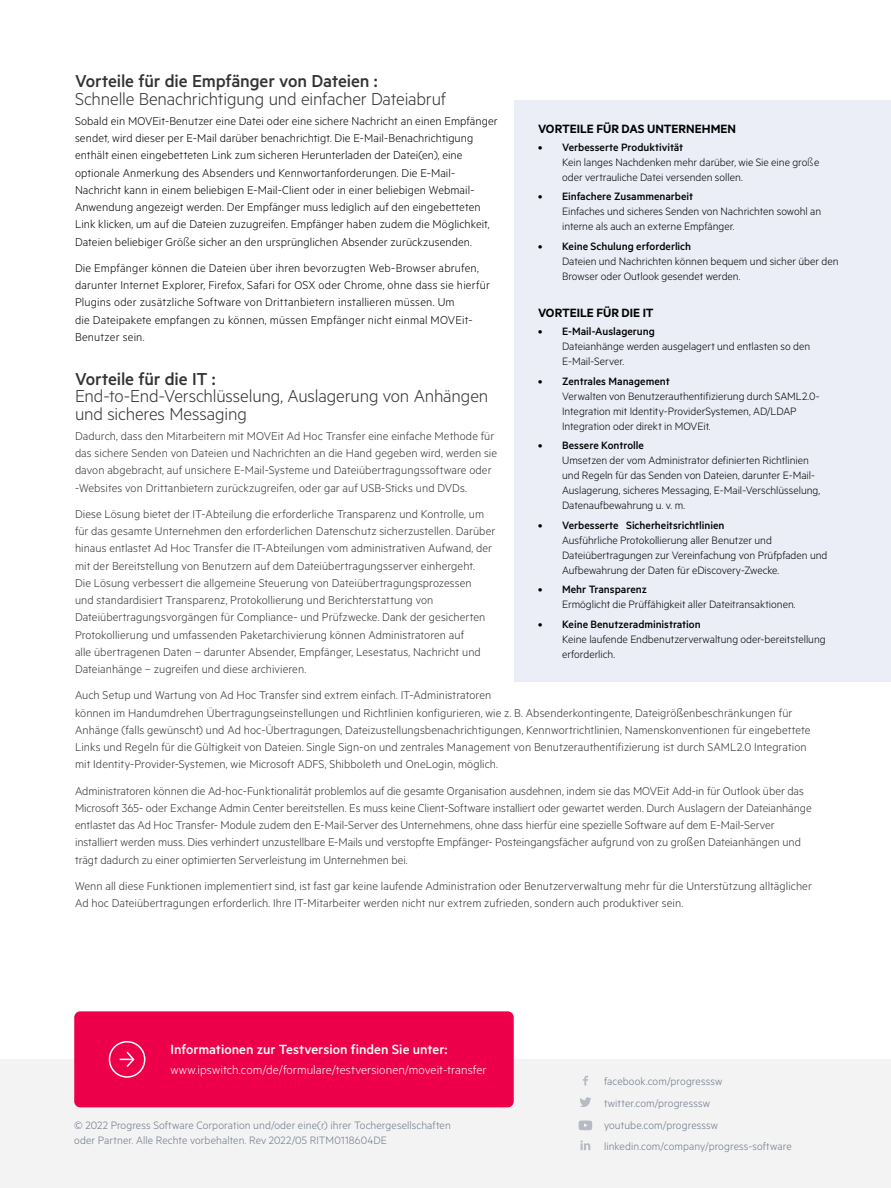
<style>
.page{position:relative;width:891px;height:1188px;background:#fff}
.page>*{position:absolute;margin:0;border:0;box-sizing:border-box;transform-origin:0 0}
.t1{font:300 19.5px/17.2px "Metric";letter-spacing:-.01em;color:#333}
.t2{font:500 19.5px "Metric";letter-spacing:-.01em;color:#333}
.t3{font:500 15px "Metric";color:#fff}
.t4{font:300 13.5px "Metric";letter-spacing:.005em;color:#fff}
.t5{font:600 13.5px "Metric";color:#000}
.t6{font:300 12.75px/17.2px "Metric";letter-spacing:.005em;color:#333}
.t7{font:300 12.75px/17.2px "Metric";letter-spacing:.01em;color:#000}
.t8{font:300 12px/15px "Metric";color:#000}
.t9{font:300 12px/21.8px "Metric";letter-spacing:.01em;color:#6c7589}
.t10{font:500 12px "Metric";color:#000}
.s1{font-family:"Candara"}
.s2{font-family:"Candara";color:#000}
.s3{font-weight:500}
</style>
<div class="page">
<div style="left:0;top:1059px;width:891px;height:129px;background:#f3f3f3"></div>
<svg style="left:583px;top:1076px;width:5px;height:9px"></svg>
<svg style="left:580px;top:1097px;width:11px;height:10px"></svg>
<svg style="left:580px;top:1140px;width:10px;height:10px"></svg>
<svg style="left:579px;top:1121px;width:13px;height:9px"></svg>
<div style="left:74px;top:1011px;width:440px;height:96px;background:#ed0049;border-radius:6px"></div>
<div style="left:109px;top:1041px;width:36px;height:37px;border:2px solid #fff;border-radius:50%"></div>
<svg style="left:120px;top:1051px;width:15px;height:16px"></svg>
<div style="left:514px;top:100px;width:377px;height:582px;background:#eceef7"></div>
<h1 class="t2" style="left:75px;top:70px;width:304px">Vorteile für die Empfänger von Dateien :</h1>
<h1 class="t1" style="left:75px;top:89px;width:372px">Schnelle Benachrichtigung und einfacher Dateiabruf</h1>
<p class="t7" style="left:75px;top:112px;width:424px">Sobald ein MOVEit-Benutzer eine Datei oder eine sichere Nachricht an einen Empfänger sendet, wird dieser per E-Mail darüber benachrichtigt. Die E-Mail-Benachrichtigung enthält einen eingebetteten Link zum sicheren Herunterladen der Datei(en), eine optionale Anmerkung des Absenders und Kennwortanforderungen. Die E-Mail-Nachricht kann in einem beliebigen E-Mail-Client oder in einer beliebigen Webmail-Anwendung angezeigt werden. Der Empfänger muss lediglich auf den eingebetteten Link klicken, um auf die Dateien zuzugreifen. Empfänger haben zudem die Möglichkeit, Dateien beliebiger Grö<span class="s1">ß</span>e sicher an den ursprünglichen Absender zurückzusenden.</p>
<p class="t7" style="left:75px;top:259px;width:416px">Die Empfänger können die Dateien über ihren bevorzugten Web-Browser abrufen, darunter Internet Explorer, Firefox, Safari for OSX oder Chrome, ohne dass sie hierfür Plugins oder zusätzliche Software von Drittanbietern installieren müssen. Um<br>die Dateipakete empfangen zu können, müssen Empfänger nicht einmal MOVEit-Benutzer sein.</p>
<h1 class="t2" style="left:75px;top:368px;width:142px">Vorteile für die IT :</h1>
<h1 class="t1" style="left:75px;top:387px;width:415px">End-to-End-Verschlüsselung, Auslagerung von Anhängen und sicheres Messaging</h1>
<p class="t6" style="left:75px;top:427px;width:424px">Dadurch, dass den Mitarbeitern mit MOVEit Ad Hoc Transfer eine einfache Methode für das sichere Senden von Dateien und Nachrichten an die Hand gegeben wird, werden sie davon abgebracht, auf unsichere E-Mail-Systeme und Dateiübertragungssoftware oder -Websites von Drittanbietern zurückzugreifen, oder gar auf USB-Sticks und DVDs.</p>
<p class="t6" style="left:75px;top:505px;width:422px">Diese Lösung bietet der IT-Abteilung die erforderliche Transparenz und Kontrolle, um für das gesamte Unternehmen den erforderlichen Datenschutz sicherzustellen. Darüber hinaus entlastet Ad Hoc Transfer die IT-Abteilungen vom administrativen Aufwand, der mit der Bereitstellung von Benutzern auf dem Dateiübertragungsserver einhergeht.<br>Die Lösung verbessert die allgemeine Steuerung von Dateiübertragungsprozessen<br>und standardisiert Transparenz, Protokollierung und Berichterstattung von Dateiübertragungsvorgängen für Compliance- und Prüfzwecke. Dank der gesicherten Protokollierung und umfassenden Paketarchivierung können Administratoren auf<br>alle übertragenen Daten – darunter Absender, Empfänger, Lesestatus, Nachricht und Dateianhänge – zugreifen und diese archivieren.</p>
<p class="t6" style="left:75px;top:686px;width:737px">Auch Setup und Wartung von Ad Hoc Transfer sind extrem einfach. IT-Administratoren<br>können im Handumdrehen Übertragungseinstellungen und Richtlinien konfigurieren, wie z. B. Absenderkontingente, Dateigrö<span class="s2">ß</span>enbeschränkungen für Anhänge (falls gewünscht) und Ad hoc-Übertragungen, Dateizustellungsbenachrichtigungen, Kennwortrichtlinien, Namenskonventionen für eingebettete Links und Regeln für die Gültigkeit von Dateien. Single Sign-on und zentrales Management von Benutzerauthentifizierung ist durch SAML2.0 Integration mit Identity-Provider-Systemen, wie Microsoft ADFS, Shibboleth und OneLogin, möglich.</p>
<p class="t6" style="left:75px;top:781px;width:738px">Administratoren können die Ad-hoc-Funktionalität problemlos auf die gesamte Organisation ausdehnen, indem sie das MOVEit Add-in für Outlook über das Microsoft 365- oder Exchange Admin Center bereitstellen. Es muss keine Client-Software installiert oder gewartet werden. Durch Auslagern der Dateianhänge entlastet das Ad Hoc Transfer- Module zudem den E-Mail-Server des Unternehmens, ohne dass hierfür eine spezielle Software auf dem E-Mail-Server installiert werden muss. Dies verhindert unzustellbare E-Mails und verstopfte Empfänger- Posteingangsfächer aufgrund von zu gro<span class="s2">ß</span>en Dateianhängen und trägt dadurch zu einer optimierten Serverleistung im Unternehmen bei.</p>
<p class="t6" style="left:75px;top:877px;width:738px">Wenn all diese Funktionen implementiert sind, ist fast gar keine laufende Administration oder Benutzerverwaltung mehr für die Unterstützung alltäglicher<br>Ad hoc Dateiübertragungen erforderlich. Ihre IT-Mitarbeiter werden nicht nur extrem zufrieden, sondern auch produktiver sein.</p>
<p class="t5" style="left:538px;top:120px;width:199px">VORTEILE FÜR DAS UNTERNEHMEN</p>
<p class="t8" style="left:562px;top:139px;width:259px;text-indent:-24px"><span class="s3">• Verbesserte Produktivität<br></span>Kein langes Nachdenken mehr darüber, wie Sie eine gro<span class="s1">ß</span>e oder vertrauliche Datei versenden sollen.</p>
<p class="t10" style="left:538px;top:189px;width:156px">• Einfachere Zusammenarbeit</p>
<p class="t8" style="left:562px;top:203px;width:261px">Einfaches und sicheres Senden von Nachrichten sowohl an interne als auch an externe Empfänger.</p>
<p class="t10" style="left:538px;top:239px;width:155px">• Keine Schulung erforderlich</p>
<p class="t8" style="left:562px;top:253px;width:278px">Dateien und Nachrichten können bequem und sicher über den<br>Browser oder Outlook gesendet werden.</p>
<p class="t5" style="left:538px;top:305px;width:117px">VORTEILE FÜR DIE IT</p>
<p class="t10" style="left:538px;top:324px;width:118px">• E-Mail-Auslagerung</p>
<p class="t8" style="left:562px;top:338px;width:250px">Dateianhänge werden ausgelagert und entlasten so den<br>E-Mail-Server.</p>
<p class="t10" style="left:538px;top:374px;width:133px">• Zentrales Management</p>
<p class="t8" style="left:562px;top:388px;width:259px">Verwalten von Benutzerauthentifizierung durch SAML2.0-<br>Integration mit Identity-ProviderSystemen, AD/LDAP<br>Integration oder direkt in MOVEit.</p>
<p class="t10" style="left:538px;top:438px;width:107px">• Bessere Kontrolle</p>
<p class="t8" style="left:562px;top:452px;width:260px">Umsetzen der vom Administrator definierten Richtlinien und Regeln für das Senden von Dateien, darunter E-Mail-Auslagerung, sicheres Messaging, E-Mail-Verschlüsselung, Datenaufbewahrung u. v. m.</p>
<p class="t10" style="left:538px;top:518px;width:188px">• Verbesserte Sicherheitsrichtlinien</p>
<p class="t8" style="left:562px;top:532px;width:267px">Ausführliche Protokollierung aller Benutzer und<br>Dateiübertragungen zur Vereinfachung von Prüfpfaden und<br>Aufbewahrung der Daten für eDiscovery-Zwecke.</p>
<p class="t10" style="left:538px;top:582px;width:110px">• Mehr Transparenz</p>
<p class="t8" style="left:562px;top:596px;width:235px">Ermöglicht die Prüffähigkeit aller Dateitransaktionen.</p>
<p class="t10" style="left:538px;top:617px;width:164px">• Keine Benutzeradministration</p>
<p class="t8" style="left:562px;top:631px;width:265px">Keine laufende Endbenutzerverwaltung oder-bereitstellung erforderlich.</p>
<p class="t3" style="left:170px;top:1041px;width:279px">Informationen zur Testversion finden Sie unter:</p>
<p class="t4" style="left:170px;top:1062px;width:318px">www.ipswitch.com/de/formulare/testversionen/moveit-transfer</p>
<p class="t9" style="left:74px;top:1117px;width:378px;line-height:15.8px">© 2022 Progress Software Corporation und/oder eine(r) ihrer Tochergesellschaften oder Partner. Alle Rechte vorbehalten. Rev 2022/05 RITM0118604DE</p>
<p class="t9" style="left:604px;top:1070px;width:189px">facebook.com/progresssw twitter.com/progresssw youtube.com/progresssw linkedin.com/company/progress-software</p>
</div>
